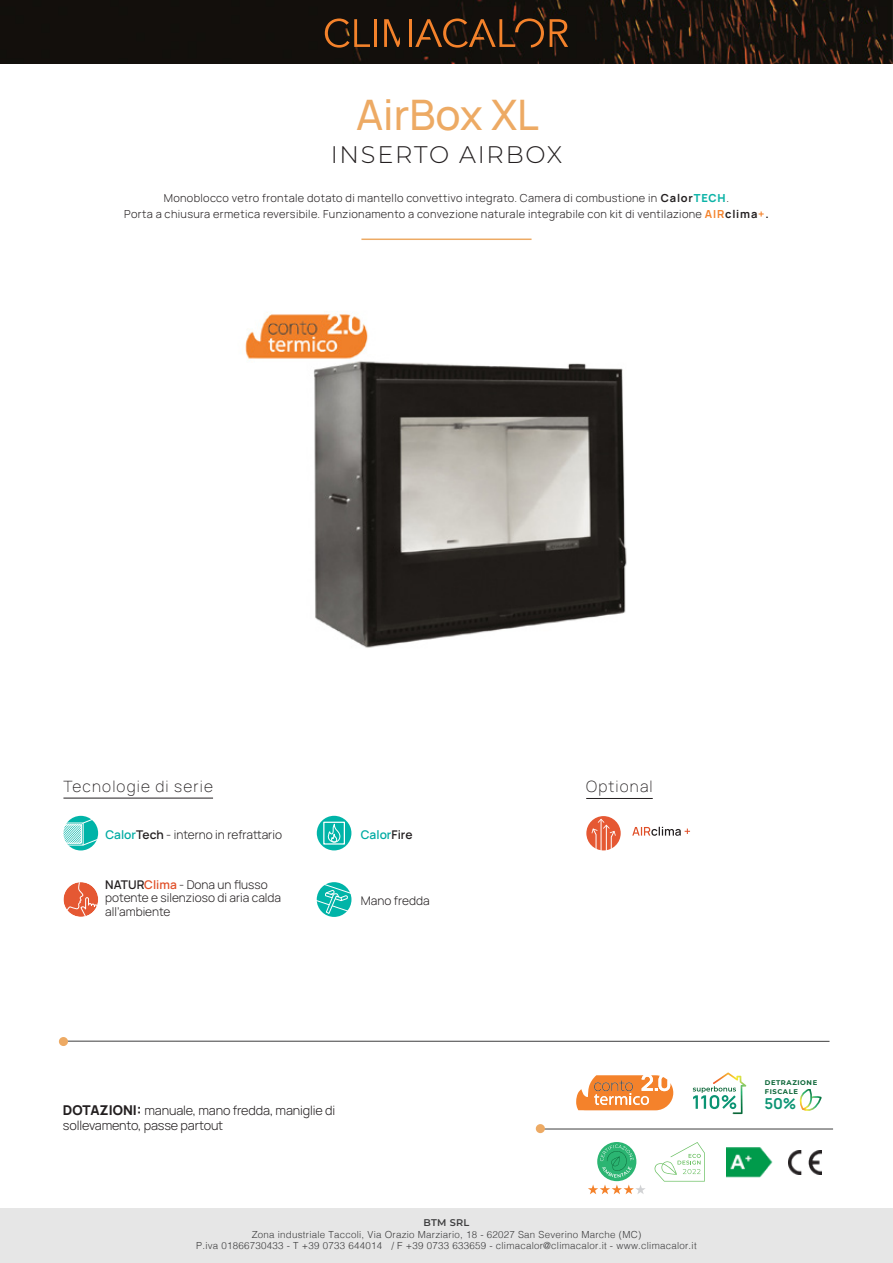
<style>
.page{position:relative;width:893px;height:1263px;background:#fff}
.page>*{position:absolute;margin:0;border:0;box-sizing:border-box;transform-origin:0 0}
.t1{font:500 42px "Manrope";color:#edaa64}
.t2{font:300 24px "Montserrat";letter-spacing:.075em;color:#231f20}
.t3{font:200 15.6px "Manrope";letter-spacing:.075em;color:#231f20}
.t4{font:700 15px "Manrope";color:#0a9473}
.t5{font:300 12.75px "Manrope";letter-spacing:-.01em;color:#231f20}
.t6{font:300 12px/13.5px "Manrope";color:#231f20}
.t7{font:600 12px "Manrope";color:#00aba3}
.t8{font:300 11.1px "Manrope";letter-spacing:.03em;color:#231f20}
.t9{font:300 9.75px "Helvetica";letter-spacing:.025em;color:#3e3e3f}
.t10{font:600 9.75px "Montserrat";letter-spacing:.025em;color:#3e3e3f}
.t11{font:700 6.75px/8.2px "Montserrat";letter-spacing:.085em;color:#0c6638}
.s1{font-weight:700}
.s2{font-weight:800;color:#0cb3a7}
.s3{font-weight:700;color:#f4822b}
.s4{font-weight:600;color:#00aba3}
.s5{font-weight:600}
.s6{font-weight:600;color:#e04f28}
.s7{color:#231f20}
.s8{font-weight:800;font-size:13.5px}
</style>
<div class="page">
<img style="left:0;top:0;width:893px;height:64px">
<svg style="left:576px;top:1075px;width:97px;height:35px"></svg>
<svg style="left:325px;top:18px;width:45px;height:30px"></svg>
<hr style="left:374px;top:19px;width:3px;height:28px;background:#f4822b">
<svg style="left:550px;top:19px;width:18px;height:28px"></svg>
<svg style="left:384px;top:19px;width:16px;height:28px"></svg>
<hr style="left:409px;top:19px;width:2px;height:28px;background:#f4822b">
<svg style="left:415px;top:18px;width:129px;height:30px;background:#432812"></svg>
<div style="left:0;top:1209px;width:893px;height:54px;background:#e6e6e6"></div>
<hr style="left:361px;top:239px;width:170px;height:1px;background:#edaa64">
<svg style="left:588px;top:1184px;width:57px;height:10px"></svg>
<img style="left:788px;top:1151px;width:33px;height:23px">
<img style="left:727px;top:1147px;width:46px;height:31px">
<div style="left:597px;top:1142px;width:39px;height:39px;background:#2bb572;border-radius:50%"></div>
<svg style="left:600px;top:1144px;width:34px;height:34px"></svg>
<svg style="left:799px;top:1089px;width:23px;height:22px"></svg>
<svg style="left:693px;top:1072px;width:53px;height:42px"></svg>
<svg style="left:654px;top:1142px;width:51px;height:39px"></svg>
<hr style="left:63px;top:1041px;width:766px;height:1px;background:#3e3e3f">
<div style="left:59px;top:1037px;width:9px;height:9px;background:#edaa64;border-radius:50%"></div>
<hr style="left:540px;top:1129px;width:293px;height:1px;background:#3e3e3f">
<div style="left:536px;top:1124px;width:9px;height:9px;background:#edaa64;border-radius:50%"></div>
<hr style="left:63px;top:798px;width:150px;height:1px;background:#231f20">
<svg style="left:317px;top:882px;width:34px;height:35px"></svg>
<svg style="left:317px;top:883px;width:34px;height:31px"></svg>
<hr style="left:586px;top:798px;width:67px;height:1px;background:#231f20">
<img style="left:245px;top:311px;width:382px;height:337px">
<div style="left:63px;top:816px;width:35px;height:34px;background:#00b4a8;border-radius:50%"></div>
<svg style="left:63px;top:818px;width:35px;height:28px"></svg>
<svg style="left:64px;top:882px;width:34px;height:35px"></svg>
<div style="left:317px;top:816px;width:34px;height:34px;background:#00b4a8;border-radius:50%"></div>
<svg style="left:327px;top:824px;width:14px;height:18px"></svg>
<div style="left:323px;top:822px;width:22px;height:22px;border:1px solid #fff"></div>
<svg style="left:632px;top:827px;width:58px;height:9px"></svg>
<svg style="left:586px;top:816px;width:35px;height:34px"></svg>
<svg style="left:591px;top:819px;width:25px;height:31px"></svg>
<p class="t1" style="left:356px;top:89px;width:184px">AirBox XL</p>
<p class="t2" style="left:331px;top:138px;width:233px">INSERTO AIRBOX</p>
<p class="t8" style="left:164px;top:192px;width:567px">Monoblocco vetro frontale dotato di mantello convettivo integrato. Camera di combustione in <span class="s1">Calor</span><span class="s2">TECH</span>.</p>
<p class="t8" style="left:124px;top:207px;width:646px">Porta a chiusura ermetica reversibile. Funzionamento a convezione naturale integrabile con kit di ventilazione <span class="s3">AIR</span><span class="s1">clima</span><span class="s3">+</span><span class="s1">.</span></p>
<p class="t3" style="left:63px;top:777px;width:151px">Tecnologie di serie</p>
<p class="t6" style="left:106px;top:828px;width:178px"><span class="s4">Calor</span><span class="s5">Tech</span> - interno in refrattario</p>
<p class="t6" style="left:105px;top:878px;width:177px"><span class="s5">NATUR</span><span class="s6">Clima</span> - Dona un flusso potente e silenzioso di aria calda all’ambiente</p>
<p class="t7" style="left:361px;top:827px;width:53px">Calor<span class="s7">Fire</span></p>
<p class="t6" style="left:361px;top:894px;width:70px">Mano fredda</p>
<p class="t5" style="left:63px;top:1102px;width:274px"><span class="s8">DOTAZIONI:</span> manuale, mano fredda, maniglie di</p>
<p class="t5" style="left:63px;top:1118px;width:162px">sollevamento, passe partout</p>
<p class="t3" style="left:586px;top:778px;width:68px">Optional</p>
<p class="t10" style="left:424px;top:1215px;width:47px">BTM SRL</p>
<p class="t9" style="left:252px;top:1226px;width:391px">Zona industriale Taccoli, Via Orazio Marziario, 18 - 62027 San Severino Marche (MC)</p>
<p class="t9" style="left:196px;top:1237px;width:502px">P.iva 01866730433 - T +39 0733 644014 / F +39 0733 633659 - climacalor@climacalor.it - www.climacalor.it</p>
<p class="t11" style="left:763px;top:1078px;width:54px">DETRAZIONE<br>FISCALE</p>
<p class="t4" style="left:763px;top:1094px;width:34px">50%</p>
<p class="t11" style="left:765px;top:1078px;width:54px">DETRAZIONE<br>FISCALE</p>
</div>
